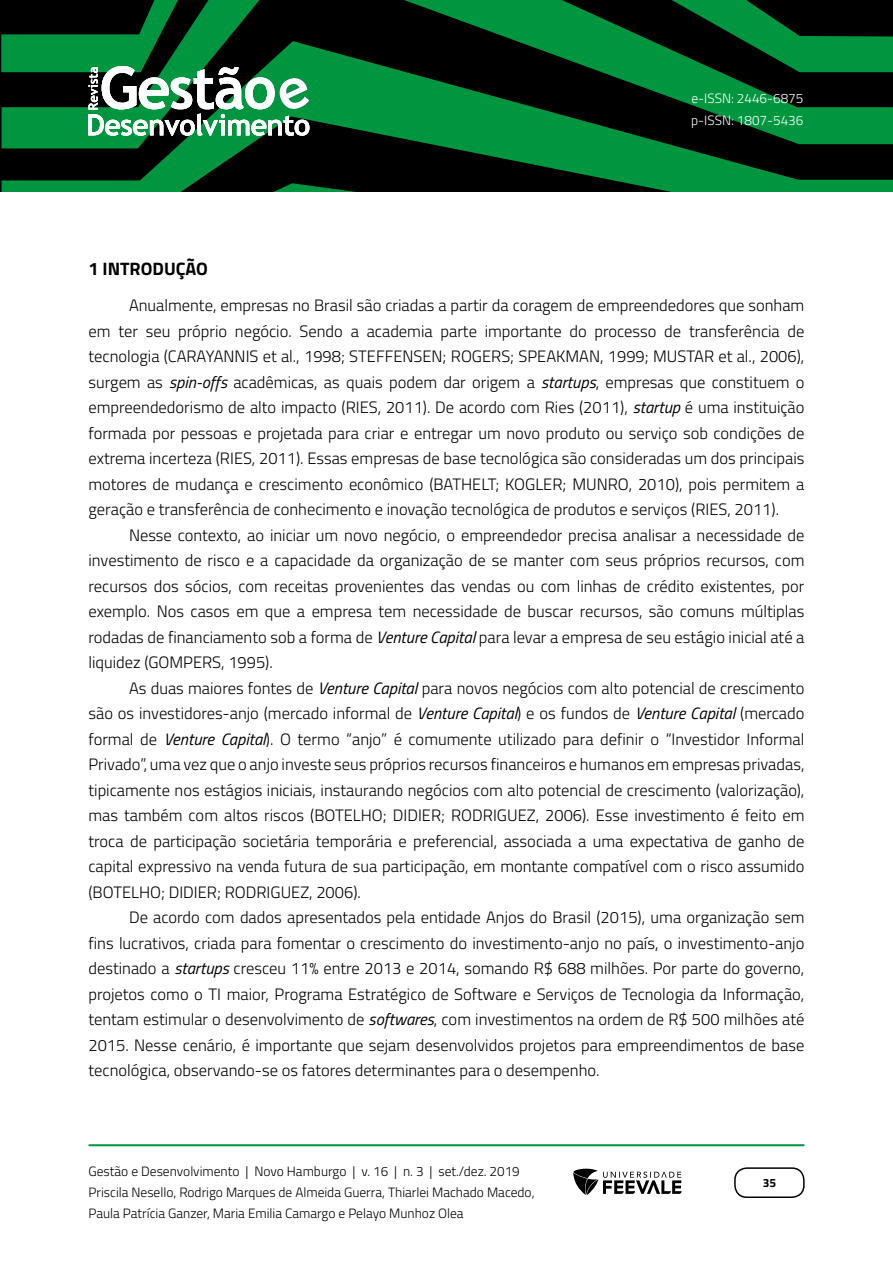
<style>
.page{position:relative;width:893px;height:1263px;background:#fff}
.page>*{position:absolute;margin:0;border:0;box-sizing:border-box;transform-origin:0 0}
.t1{font:700 18px "Titillium Web";color:#000}
.t2{font:300 16.5px/25.5px "Titillium Web";color:#000;text-align:justify}
.t3{font:300 13.5px/21px "Titillium Web";color:#000}
.t4{font:300 13.5px/22.5px "Titillium Web";color:#fff}
.t5{font:700 12px "Titillium Web";color:#000}
.s1{font-weight:400;font-style:italic}
</style>
<div class="page">
<svg style="left:2px;top:0;width:891px;height:41px;background:#003516"></svg>
<svg style="left:2px;top:41px;width:891px;height:142px;background:#004a1f"></svg>
<svg style="left:2px;top:183px;width:891px;height:9px;background:#004f21"></svg>
<hr style="left:89px;top:1144px;width:715px;height:2px;background:#009640">
<div style="left:734px;top:1167px;width:71px;height:31px;border:2px solid #000;border-radius:12px"></div>
<svg style="left:573px;top:1169px;width:109px;height:26px"></svg>
<svg style="left:88px;top:66px;width:221px;height:70px"></svg>
<p class="t4" style="left:691px;top:86px;width:114px">e-ISSN: 2446-6875 p-ISSN: 1807-5436</p>
<p class="t1" style="left:88px;top:255px;width:121px">1 INTRODUÇÃO</p>
<p class="t2" style="left:88px;top:292px;width:717px;text-indent:41px">Anualmente, empresas no Brasil são criadas a partir da coragem de empreendedores que sonham em ter seu próprio negócio. Sendo a academia parte importante do processo de transferência de tecnologia (CARAYANNIS et al., 1998; STEFFENSEN; ROGERS; SPEAKMAN, 1999; MUSTAR et al., 2006), surgem as <span class="s1">spin-offs</span> acadêmicas, as quais podem dar origem a <span class="s1">startups</span>, empresas que constituem o empreendedorismo de alto impacto (RIES, 2011). De acordo com Ries (2011), <span class="s1">startup</span> é uma instituição formada por pessoas e projetada para criar e entregar um novo produto ou serviço sob condições de extrema incerteza (RIES, 2011). Essas empresas de base tecnológica são consideradas um dos principais motores de mudança e crescimento econômico (BATHELT; KOGLER; MUNRO, 2010), pois permitem a geração e transferência de conhecimento e inovação tecnológica de produtos e serviços (RIES, 2011).</p>
<p class="t2" style="left:88px;top:522px;width:717px;text-indent:41px">Nesse contexto, ao iniciar um novo negócio, o empreendedor precisa analisar a necessidade de investimento de risco e a capacidade da organização de se manter com seus próprios recursos, com recursos dos sócios, com receitas provenientes das vendas ou com linhas de crédito existentes, por exemplo. Nos casos em que a empresa tem necessidade de buscar recursos, são comuns múltiplas rodadas de financiamento sob a forma de <span class="s1">Venture Capital</span> para levar a empresa de seu estágio inicial até a liquidez (GOMPERS, 1995).</p>
<p class="t2" style="left:88px;top:674px;width:717px;text-indent:41px">As duas maiores fontes de <span class="s1">Venture Capital</span> para novos negócios com alto potencial de crescimento são os investidores-anjo (mercado informal de <span class="s1">Venture Capital</span>) e os fundos de <span class="s1">Venture Capital</span> (mercado formal de <span class="s1">Venture Capital</span>). O termo “anjo” é comumente utilizado para definir o “Investidor Informal Privado”, uma vez que o anjo investe seus próprios recursos financeiros e humanos em empresas privadas, tipicamente nos estágios iniciais, instaurando negócios com alto potencial de crescimento (valorização), mas também com altos riscos (BOTELHO; DIDIER; RODRIGUEZ, 2006). Esse investimento é feito em troca de participação societária temporária e preferencial, associada a uma expectativa de ganho de capital expressivo na venda futura de sua participação, em montante compatível com o risco assumido (BOTELHO; DIDIER; RODRIGUEZ, 2006).</p>
<p class="t2" style="left:88px;top:904px;width:717px;text-indent:41px">De acordo com dados apresentados pela entidade Anjos do Brasil (2015), uma organização sem fins lucrativos, criada para fomentar o crescimento do investimento-anjo no país, o investimento-anjo destinado a <span class="s1">startups</span> cresceu 11% entre 2013 e 2014, somando R$ 688 milhões. Por parte do governo, projetos como o TI maior, Programa Estratégico de Software e Serviços de Tecnologia da Informação, tentam estimular o desenvolvimento de <span class="s1">softwares</span>, com investimentos na ordem de R$ 500 milhões até 2015. Nesse cenário, é importante que sejam desenvolvidos projetos para empreendimentos de base tecnológica, observando-se os fatores determinantes para o desempenho.</p>
<p class="t3" style="left:88px;top:1160px;width:448px">Gestão e Desenvolvimento | Novo Hamburgo | v. 16 | n. 3 | set./dez. 2019<br>Priscila Nesello, Rodrigo Marques de Almeida Guerra, Thiarlei Machado Macedo,<br>Paula Patrícia Ganzer, Maria Emilia Camargo e Pelayo Munhoz Olea</p>
<p class="t5" style="left:763px;top:1174px;width:15px">35</p>
</div>
